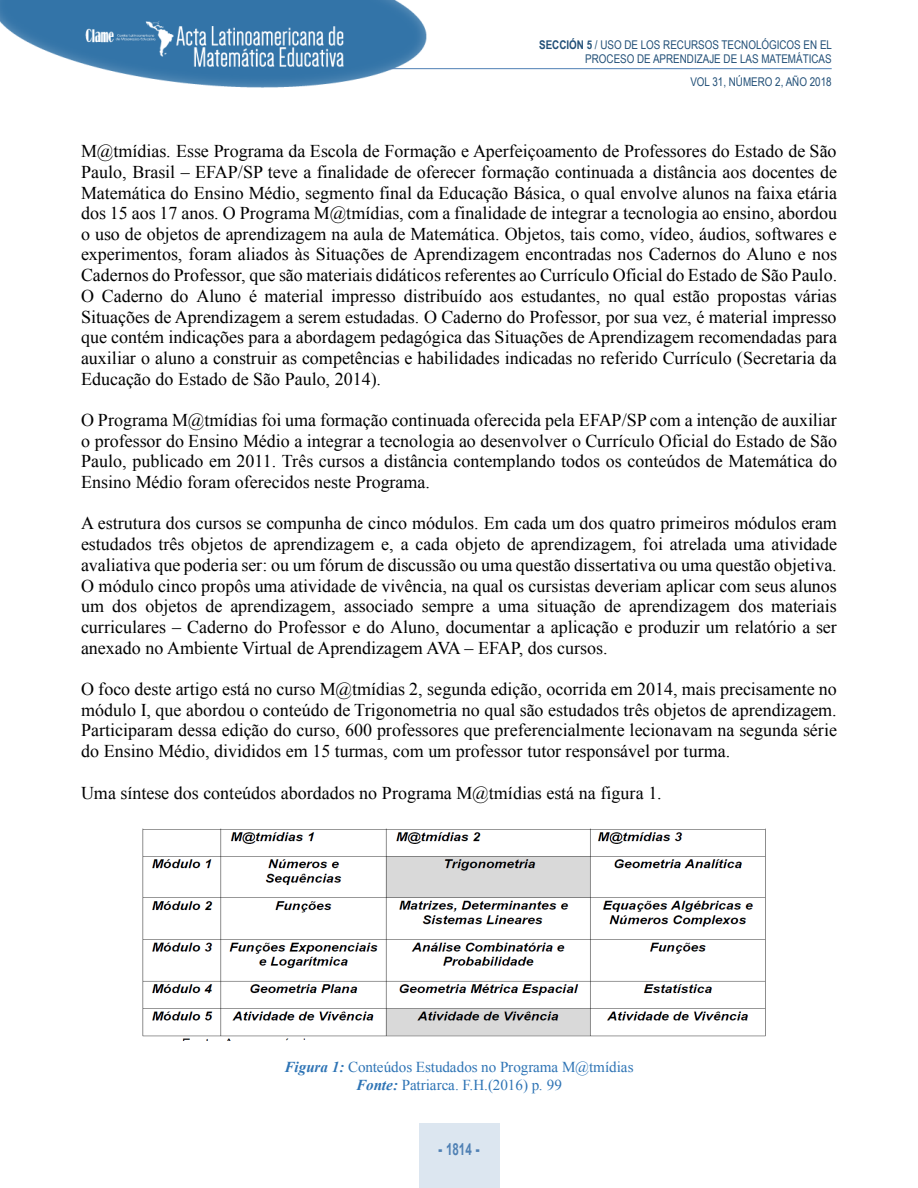
<style>
.page{position:relative;width:918px;height:1188px;background:#fff}
.page>*{position:absolute;margin:0;border:0;box-sizing:border-box;transform-origin:0 0}
.t1{font:18px/20.7px "Times New Roman";color:#000;text-align:justify}
.t2{font:700 16.5px "Arial";color:#4f80b4;scale:.7 1}
.t3{font:15.15px/17.2px "Times New Roman";color:#2e74b5;text-align:center}
.t4{font:12px/14.4px "Arial Narrow";color:#214f77;text-align:right}
.t5{font:11.85px "Arial Narrow";color:#1f4e79}
.s1{font-weight:700}
.s2{font-weight:700;font-style:italic}
.s3{font-weight:900}
</style>
<div class="page">
<img style="left:0;top:0;width:435px;height:88px">
<hr style="left:389px;top:68px;width:443px;height:1px;background:#4f80b4">
<div style="left:419px;top:1123px;width:80px;height:65px;background:#dce6f0"></div>
<img style="left:142px;top:828px;width:624px;height:212px">
<p class="t4" style="left:539px;top:37px;width:294px"><span class="s1">SECCIÓN 5</span> / USO DE LOS RECURSOS TECNOLÓGICOS EN EL<br>PROCESO DE APRENDIZAJE DE LAS MATEMÁTICAS</p>
<p class="t4" style="left:690px;top:75px;width:143px">VOL 31, NÚMERO 2, AÑO 2018</p>
<p class="t5" style="left:525px;top:59px;width:306px"><span class="s1">CAPITULO 1 /</span> ANÁLISIS DEL DISCURSO MATEMÁTICO ESCOLAR</p>
<p class="t1" style="left:81px;top:141px;width:758px">M@tmídias. Esse Programa da Escola de Formação e Aperfeiçoamento de Professores do Estado de São Paulo, Brasil – EFAP/SP teve a finalidade de oferecer formação continuada a distância aos docentes de Matemática do Ensino Médio, segmento final da Educação Básica, o qual envolve alunos na faixa etária dos 15 aos 17 anos. O Programa M@tmídias, com a finalidade de integrar a tecnologia ao ensino, abordou o uso de objetos de aprendizagem na aula de Matemática. Objetos, tais como, vídeo, áudios, softwares e experimentos, foram aliados às Situações de Aprendizagem encontradas nos Cadernos do Aluno e nos Cadernos do Professor, que são materiais didáticos referentes ao Currículo Oficial do Estado de São Paulo.<br>O Caderno do Aluno é material impresso distribuído aos estudantes, no qual estão propostas várias Situações de Aprendizagem a serem estudadas. O Caderno do Professor, por sua vez, é material impresso que contém indicações para a abordagem pedagógica das Situações de Aprendizagem recomendadas para auxiliar o aluno a construir as competências e habilidades indicadas no referido Currículo (Secretaria da Educação do Estado de São Paulo, 2014).</p>
<p class="t1" style="left:81px;top:410px;width:758px">O Programa M@tmídias foi uma formação continuada oferecida pela EFAP/SP com a intenção de auxiliar o professor do Ensino Médio a integrar a tecnologia ao desenvolver o Currículo Oficial do Estado de São Paulo, publicado em 2011. Três cursos a distância contemplando todos os conteúdos de Matemática do Ensino Médio foram oferecidos neste Programa.</p>
<p class="t1" style="left:81px;top:513px;width:758px">A estrutura dos cursos se compunha de cinco módulos. Em cada um dos quatro primeiros módulos eram estudados três objetos de aprendizagem e, a cada objeto de aprendizagem, foi atrelada uma atividade avaliativa que poderia ser: ou um fórum de discussão ou uma questão dissertativa ou uma questão objetiva.<br>O módulo cinco propôs uma atividade de vivência, na qual os cursistas deveriam aplicar com seus alunos um dos objetos de aprendizagem, associado sempre a uma situação de aprendizagem dos materiais curriculares – Caderno do Professor e do Aluno, documentar a aplicação e produzir um relatório a ser anexado no Ambiente Virtual de Aprendizagem AVA – EFAP, dos cursos.</p>
<p class="t1" style="left:81px;top:679px;width:758px">O foco deste artigo está no curso M@tmídias 2, segunda edição, ocorrida em 2014, mais precisamente no módulo I, que abordou o conteúdo de Trigonometria no qual são estudados três objetos de aprendizagem.<br>Participaram dessa edição do curso, 600 professores que preferencialmente lecionavam na segunda série do Ensino Médio, divididos em 15 turmas, com um professor tutor responsável por turma.</p>
<p class="t1" style="left:81px;top:782px;width:582px">Uma síntese dos conteúdos abordados no Programa M@tmídias está na figura 1.</p>
<p class="t3" style="left:284px;top:1058px;width:351px"><span class="s2">Figura 1:</span> Conteúdos Estudados no Programa M@tmídias<br><span class="s2">Fonte:</span> Patriarca. F.H.(2016) p. 99</p>
<p class="t2" style="left:438px;top:1140px;width:60px"><span class="s3">-</span> 1814 <span class="s3">-</span></p>
</div>
